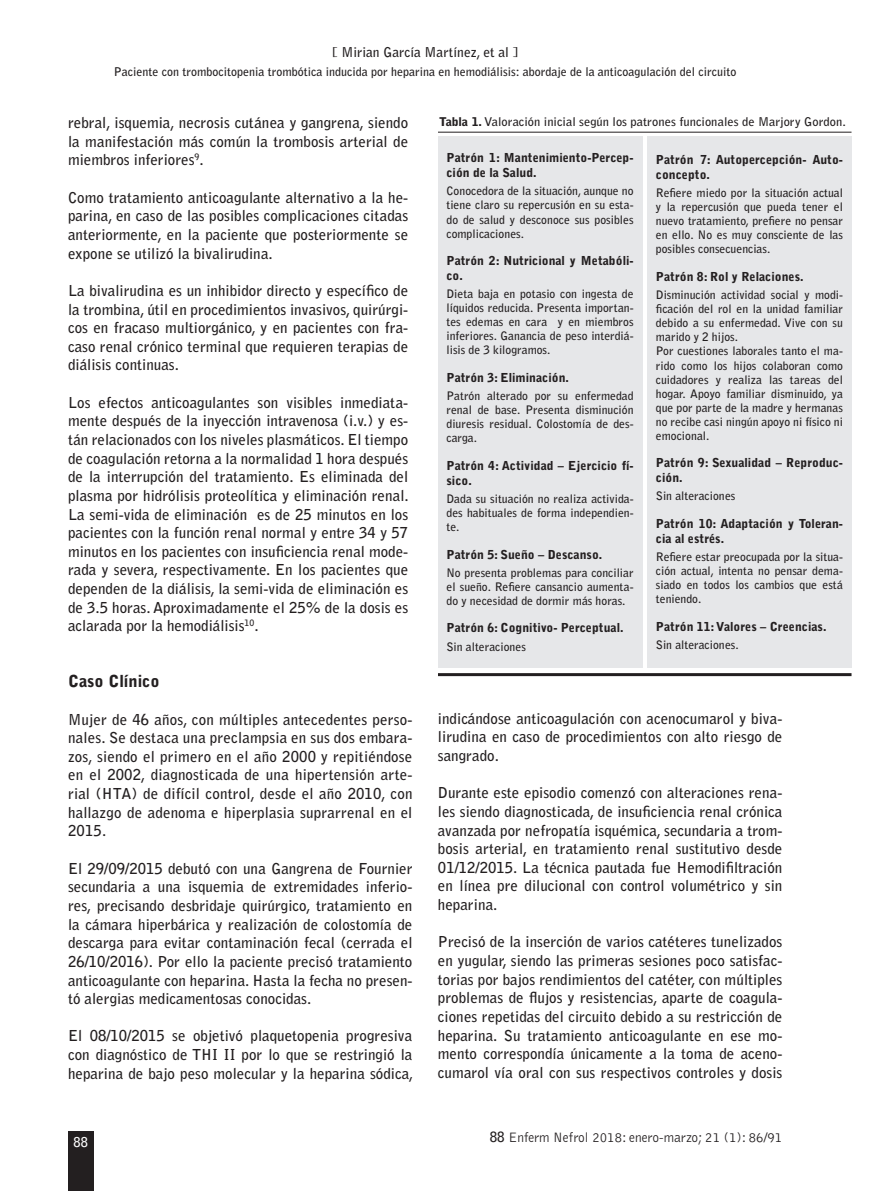
<style>
.page{position:relative;width:893px;height:1191px;background:#fff}
.page>*{position:absolute;margin:0;border:0;box-sizing:border-box;transform-origin:0 0}
.t1{font:900 16.5px "Bell Gothic Std";color:#231f20}
.t2{font:700 15px/18.6px "Bell Gothic Std";color:#231f20;text-align:justify}
.t3{font:300 14.1px "Bell Gothic Std";color:#231f20;scale:.95 1}
.t4{font:700 13.5px "Bell Gothic Std";color:#231f20}
.t5{font:700 13.5px "Bell Gothic Std";color:#fff;scale:.95 1}
.t6{font:900 12.3px/14.7px "Bell Gothic Std";color:#231f20}
._00titularprincipal{font:700 12px "Bell Gothic Std";color:#231f20}
._00titul1{font:700 12px "Bell Gothic Std";color:#231f20;scale:1.04 1}
.t7{font:700 11.7px/14.1px "Bell Gothic Std";color:#231f20;text-align:justify}
.s1{font-weight:900}
.s2{font-weight:700}
</style>
<div class="page">
<div style="left:68px;top:1131px;width:26px;height:60px;background:#231f20"></div>
<div style="left:438px;top:136px;width:204px;height:532px;background:#e6e7e9"></div>
<div style="left:647px;top:136px;width:204px;height:532px;background:#e6e7e9"></div>
<hr style="left:438px;top:132px;width:413px;height:1px;background:#231f20">
<hr style="left:438px;top:673px;width:413px;height:3px;background:#231f20">
<p class="t4" style="left:332px;top:44px;width:187px">[ Mirian García Martínez, et al ]</p>
<p class="_00titularprincipal" style="left:114px;top:65px;width:624px">Paciente con trombocitopenia trombótica inducida por heparina en hemodiálisis: abordaje de la anticoagulación del circuito</p>
<p class="t2" style="left:68px;top:113px;width:342px">rebral, isquemia, necrosis cutánea y gangrena, siendo la manifestación más común la trombosis arterial de miembros inferiores<sup>9</sup>.</p>
<p class="t2" style="left:68px;top:188px;width:342px">Como tratamiento anticoagulante alternativo a la he&shy;parina, en caso de las posibles complicaciones citadas anteriormente, en la paciente que posteriormente se expone se utilizó la bivalirudina.</p>
<p class="t2" style="left:68px;top:281px;width:342px">La bivalirudina es un inhibidor directo y específico de la trombina, útil en procedimientos invasivos, quirúrgi&shy;cos en fracaso multiorgánico, y en pacientes con fra&shy;caso renal crónico terminal que requieren terapias de diálisis continuas.</p>
<p class="t2" style="left:68px;top:393px;width:342px">Los efectos anticoagulantes son visibles inmediata&shy;mente después de la inyección intravenosa (i.v.) y es&shy;tán relacionados con los niveles plasmáticos. El tiempo de coagulación retorna a la normalidad 1 hora después de la interrupción del tratamiento. Es eliminada del plasma por hidrólisis proteolítica y eliminación renal.<br>La semi-vida de eliminación es de 25 minutos en los pacientes con la función renal normal y entre 34 y 57 minutos en los pacientes con insuficiencia renal mode&shy;rada y severa, respectivamente. En los pacientes que dependen de la diálisis, la semi-vida de eliminación es de 3.5 horas. Aproximadamente el 25% de la dosis es aclarada por la hemodiálisis<sup>10</sup>.</p>
<p class="_00titul1" style="left:439px;top:114px;width:393px"><span class="s1">Tabla 1.</span> Valoración inicial según los patrones funcionales de Marjory Gordon.</p>
<p class="t6" style="left:446px;top:151px;width:189px">Patrón 1: Mantenimiento-Percep&shy;ción de la Salud.</p>
<p class="t7" style="left:446px;top:184px;width:189px">Conocedora de la situación, aunque no tiene claro su repercusión en su esta&shy;do de salud y desconoce sus posibles complicaciones.</p>
<p class="t6" style="left:446px;top:253px;width:189px">Patrón 2: Nutricional y Metabóli&shy;co.</p>
<p class="t7" style="left:446px;top:287px;width:189px">Dieta baja en potasio con ingesta de líquidos reducida. Presenta importan&shy;tes edemas en cara y en miembros inferiores. Ganancia de peso interdiá&shy;lisis de 3 kilogramos.</p>
<p class="t6" style="left:446px;top:370px;width:124px">Patrón 3: Eliminación.</p>
<p class="t7" style="left:446px;top:389px;width:189px">Patrón alterado por su enfermedad renal de base. Presenta disminución diuresis residual. Colostomía de des&shy;carga.</p>
<p class="t6" style="left:446px;top:458px;width:189px">Patrón 4: Actividad – Ejercicio fí&shy;sico.</p>
<p class="t7" style="left:446px;top:491px;width:189px">Dada su situación no realiza activida&shy;des habituales de forma independien&shy;te.</p>
<p class="t6" style="left:446px;top:547px;width:157px">Patrón 5: Sueño – Descanso.</p>
<p class="t7" style="left:446px;top:565px;width:189px">No presenta problemas para conciliar el sueño. Refiere cansancio aumenta&shy;do y necesidad de dormir más horas.</p>
<p class="t6" style="left:446px;top:621px;width:179px">Patrón 6: Cognitivo- Perceptual.</p>
<p class="t7" style="left:446px;top:639px;width:81px">Sin alteraciones</p>
<p class="t6" style="left:656px;top:153px;width:189px">Patrón 7: Autopercepción- Auto&shy;concepto.</p>
<p class="t7" style="left:656px;top:186px;width:189px">Refiere miedo por la situación actual y la repercusión que pueda tener el nuevo tratamiento, prefiere no pensar en ello. No es muy consciente de las posibles consecuencias.</p>
<p class="t6" style="left:656px;top:269px;width:149px">Patrón 8: Rol y Relaciones.</p>
<p class="t7" style="left:656px;top:288px;width:189px">Disminución actividad social y modi&shy;ficación del rol en la unidad familiar debido a su enfermedad. Vive con su marido y 2 hijos.</p>
<p class="t7" style="left:656px;top:344px;width:189px">Por cuestiones laborales tanto el ma&shy;rido como los hijos colaboran como cuidadores y realiza las tareas del hogar. Apoyo familiar disminuido, ya que por parte de la madre y hermanas no recibe casi ningún apoyo ni físico ni emocional.</p>
<p class="t6" style="left:656px;top:456px;width:189px">Patrón 9: Sexualidad – Reproduc&shy;ción.</p>
<p class="t7" style="left:656px;top:489px;width:81px">Sin alteraciones</p>
<p class="t6" style="left:656px;top:516px;width:189px">Patrón 10: Adaptación y Toleran&shy;cia al estrés.</p>
<p class="t7" style="left:656px;top:549px;width:189px">Refiere estar preocupada por la situa&shy;ción actual, intenta no pensar dema&shy;siado en todos los cambios que está teniendo.</p>
<p class="t6" style="left:656px;top:619px;width:172px">Patrón 11: Valores – Creencias.</p>
<p class="t7" style="left:656px;top:637px;width:84px">Sin alteraciones.</p>
<p class="t1" style="left:68px;top:672px;width:93px">Caso Clínico</p>
<p class="t2" style="left:68px;top:710px;width:346px">Mujer de 46 años, con múltiples antecedentes perso&shy;nales. Se destaca una preclampsia en sus dos embara&shy;zos, siendo el primero en el año 2000 y repitiéndose en el 2002, diagnosticada de una hipertensión arte&shy;rial (HTA) de difícil control, desde el año 2010, con hallazgo de adenoma e hiperplasia suprarrenal en el 2015.</p>
<p class="t2" style="left:68px;top:859px;width:346px">El 29/09/2015 debutó con una Gangrena de Fournier secundaria a una isquemia de extremidades inferio&shy;res, precisando desbridaje quirúrgico, tratamiento en la cámara hiperbárica y realización de colostomía de descarga para evitar contaminación fecal (cerrada el 26/10/2016). Por ello la paciente precisó tratamiento anticoagulante con heparina. Hasta la fecha no presen&shy;tó alergias medicamentosas conocidas.</p>
<p class="t2" style="left:68px;top:1026px;width:347px">El 08/10/2015 se objetivó plaquetopenia progresiva con diagnóstico de THI II por lo que se restringió la heparina de bajo peso molecular y la heparina sódica,</p>
<p class="t2" style="left:438px;top:709px;width:346px">indicándose anticoagulación con acenocumarol y biva&shy;lirudina en caso de procedimientos con alto riesgo de sangrado.</p>
<p class="t2" style="left:438px;top:783px;width:346px">Durante este episodio comenzó con alteraciones rena&shy;les siendo diagnosticada, de insuficiencia renal crónica avanzada por nefropatía isquémica, secundaria a trom&shy;bosis arterial, en tratamiento renal sustitutivo desde 01/12/2015. La técnica pautada fue Hemodifiltración en línea pre dilucional con control volumétrico y sin heparina.</p>
<p class="t2" style="left:438px;top:932px;width:346px">Precisó de la inserción de varios catéteres tunelizados en yugular, siendo las primeras sesiones poco satisfac&shy;torias por bajos rendimientos del catéter, con múltiples problemas de flujos y resistencias, aparte de coagula&shy;ciones repetidas del circuito debido a su restricción de heparina. Su tratamiento anticoagulante en ese mo&shy;mento correspondía únicamente a la toma de aceno&shy;cumarol vía oral con sus respectivos controles y dosis</p>
<p class="t5" style="left:74px;top:1134px;width:17px">88</p>
<p class="t3" style="left:490px;top:1129px;width:309px"><span class="s2">88</span> Enferm Nefrol 2018: enero-marzo; 21 (1): 86/91</p>
</div>
